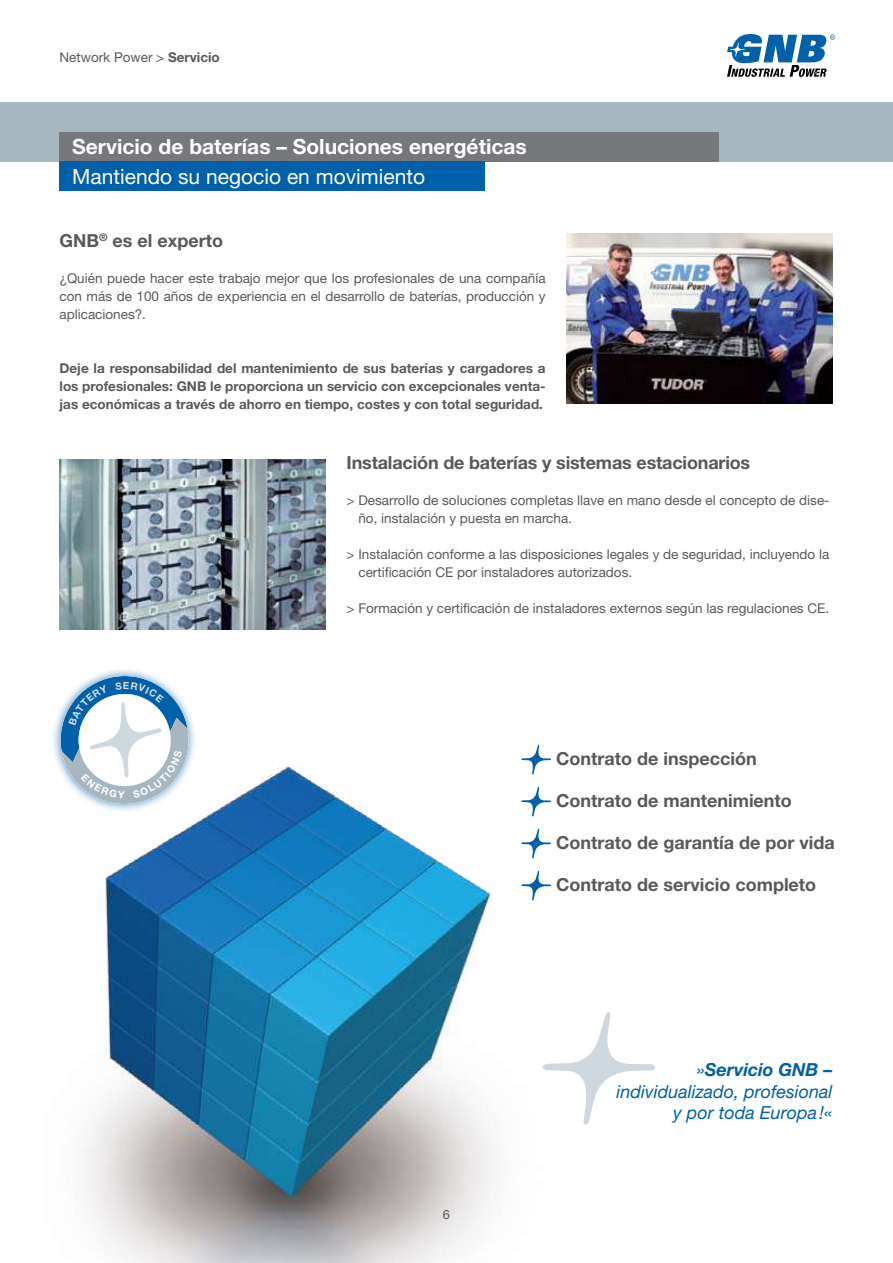
<style>
.page{position:relative;width:893px;height:1263px;background:#fff}
.page>*{position:absolute;margin:0;border:0;box-sizing:border-box;transform-origin:0 0}
.t1{font:700 21px "Helvetica Neue LT Std";color:#fff}
.t2{font:21px "Helvetica Neue LT Std";color:#fff}
.t3{font:700 18px "Helvetica Neue LT Std";color:#58595b}
.t4{font:italic 18px/21.6px "Helvetica Neue LT Std";color:#0060a9;text-align:right}
.t5{font:13.5px/18px "Helvetica Neue LT Std";color:#58595b}
.t6{font:700 13.5px/18px "Helvetica Neue LT Std";color:#58595b;text-align:justify}
.t7{font:12.75px "Helvetica Neue LT Std";color:#58595b}
.s1{font-weight:700}
</style>
<div class="page">
<img style="left:83px;top:766px;width:409px;height:497px">
<div style="left:0;top:102px;width:893px;height:60px;background:#a7b6bf"></div>
<img style="left:567px;top:234px;width:266px;height:170px">
<img style="left:60px;top:459px;width:265px;height:170px">
<svg style="left:727px;top:34px;width:108px;height:43px"></svg>
<svg style="left:542px;top:1012px;width:113px;height:113px"></svg>
<svg style="left:521px;top:744px;width:30px;height:31px"></svg>
<svg style="left:521px;top:786px;width:30px;height:31px"></svg>
<svg style="left:521px;top:828px;width:30px;height:31px"></svg>
<svg style="left:521px;top:870px;width:30px;height:31px"></svg>
<div style="left:60px;top:132px;width:659px;height:30px;background:#77787b"></div>
<div style="left:60px;top:162px;width:425px;height:29px;background:#0060a9"></div>
<svg style="left:53px;top:669px;width:162px;height:161px"></svg>
<p class="t5" style="left:60px;top:48px;width:162px">Network Power &gt; <span class="s1">Servicio</span></p>
<h1 class="t1" style="left:72px;top:134px;width:456px">Servicio de baterías – Soluciones energéticas</h1>
<h1 class="t2" style="left:72px;top:164px;width:354px">Mantiendo su negocio en movimiento</h1>
<h2 class="t3" style="left:60px;top:229px;width:165px">GNB<sup>®</sup> es el experto</h2>
<p class="t5" style="left:60px;top:269px;width:488px;text-align:justify">¿Quién puede hacer este trabajo mejor que los profesionales de una compañía con más de 100 años de experiencia en el desarrollo de baterías, producción y aplicaciones?.</p>
<p class="t6" style="left:60px;top:359px;width:488px">Deje la responsabilidad del mantenimiento de sus baterías y cargadores a los profesionales: GNB le proporciona un servicio con excepcionales venta&shy;jas económicas a través de ahorro en tiempo, costes y con total seguridad.</p>
<h2 class="t3" style="left:347px;top:451px;width:405px">Instalación de baterías y sistemas estacionarios</h2>
<p class="t5" style="left:358px;top:491px;width:473px;text-indent:-12px">&gt; Desarrollo de soluciones completas llave en mano desde el concepto de dise&shy;ño, instalación y puesta en marcha.</p>
<p class="t5" style="left:358px;top:545px;width:472px;text-indent:-12px">&gt; Instalación conforme a las disposiciones legales y de seguridad, incluyendo la certificación CE por instaladores autorizados.</p>
<p class="t5" style="left:347px;top:599px;width:484px">&gt; Formación y certificación de instaladores externos según las regulaciones CE.</p>
<h2 class="t3" style="left:556px;top:748px;width:202px">Contrato de inspección</h2>
<h2 class="t3" style="left:556px;top:790px;width:237px">Contrato de mantenimiento</h2>
<h2 class="t3" style="left:556px;top:832px;width:280px">Contrato de garantía de por vida</h2>
<h2 class="t3" style="left:556px;top:874px;width:262px">Contrato de servicio completo</h2>
<p class="t7" style="left:443px;top:1206px;width:9px">6</p>
<h2 class="t4" style="left:616px;top:1058px;width:218px">»<span class="s1">Servicio GNB – </span>individualizado, profesional y por toda Europa!«</h2>
</div>
